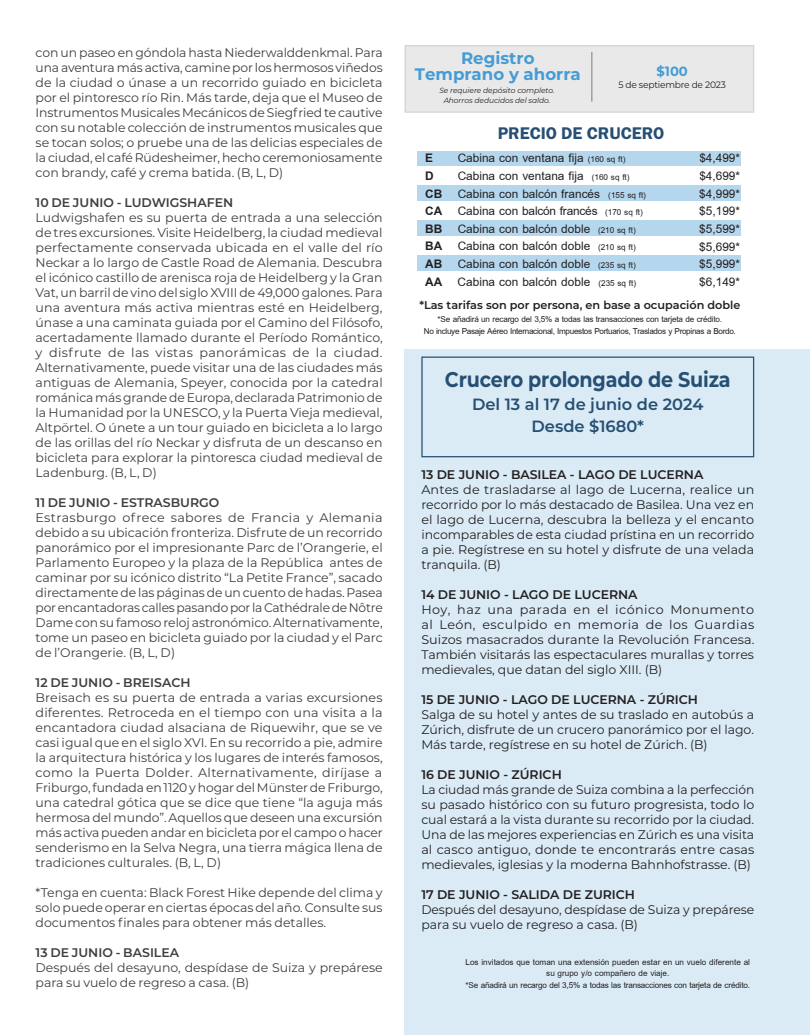
<style>
.page{position:relative;width:810px;height:1035px;background:#fff}
.page>*{position:absolute;margin:0;border:0;box-sizing:border-box;transform-origin:0 0}
.t1{font:700 21.25px "Montserrat";letter-spacing:-.01em;color:#264f73;scale:.9 1}
.t2{font:18.12px "Browallia New";color:#231f20}
.t3{font:700 18.12px "Browallia New";color:#231f20}
.t4{font:17.5px "Franklin Gothic URW Dem";color:#264f73}
.t5{font:700 16.62px/16.1px "Montserrat";color:#459cd5;text-align:center}
.t6{font:600 16.25px/22.5px "Montserrat";color:#264f73;text-align:center}
.t7{font:700 13.38px "Montserrat";color:#459cd5}
.t8{font:12.5px/15px "Montserrat";color:#3e3e3f;text-align:justify}
.t9{font:12.5px/15px "Montserrat";letter-spacing:-.005em;color:#231f20;text-align:justify}
.t10{font:12.5px/11.2px "Browallia New";letter-spacing:-.015em;color:#231f20;text-align:center}
.t11{font:600 12.5px "Montserrat";letter-spacing:-.005em;color:#231f20}
.t12{font:600 12.5px "Montserrat";color:#3e3e3f}
.t13{font:600 11.25px "Montserrat";color:#231f20}
.t14{font:9.25px "Montserrat";letter-spacing:-.025em;color:#231f20}
.t15{font:italic 7.5px/10px "Montserrat";letter-spacing:-.01em;color:#231f20;text-align:center}
.s1{font-size:12.5px}
.s2{font-weight:700}
</style>
<div class="page">
<div style="left:405px;top:349px;width:405px;height:686px;background:#daebf6"></div>
<div style="left:405px;top:46px;width:349px;height:66px;background:#e9e9ea"></div>
<div style="left:418px;top:152px;width:323px;height:14px;background:#b5d7ee"></div>
<div style="left:418px;top:185px;width:323px;height:16px;background:#b5d7ee"></div>
<div style="left:418px;top:220px;width:323px;height:16px;background:#b5d7ee"></div>
<div style="left:418px;top:255px;width:323px;height:16px;background:#b5d7ee"></div>
<hr style="left:591px;top:52px;width:1px;height:50px;background:#8f9295">
<div style="left:421px;top:357px;width:333px;height:100px;border:1px solid #264f73"></div>
<p class="t8" style="left:36px;top:45px;width:349px">con un paseo en góndola hasta Niederwalddenkmal. Para una aventura más activa, camine por los hermosos viñedos de la ciudad o únase a un recorrido guiado en bicicleta por el pintoresco río Rin. Más tarde, deja que el Museo de Instrumentos Musicales Mecánicos de Siegfried te cautive con su notable colección de instrumentos musicales que se tocan solos; o pruebe una de las delicias especiales de la ciudad, el café Rüdesheimer, hecho ceremoniosamente con brandy, café y crema batida. (B, L, D)</p>
<p class="t12" style="left:36px;top:194px;width:199px">10 DE JUNIO - LUDWIGSHAFEN</p>
<p class="t8" style="left:36px;top:210px;width:349px">Ludwigshafen es su puerta de entrada a una selección de tres excursiones. Visite Heidelberg, la ciudad medieval perfectamente conservada ubicada en el valle del río Neckar a lo largo de Castle Road de Alemania. Descubra el icónico castillo de arenisca roja de Heidelberg y la Gran Vat, un barril de vino del siglo XVIII de 49,000 galones. Para una aventura más activa mientras esté en Heidelberg, únase a una caminata guiada por el Camino del Filósofo, acertadamente llamado durante el Período Romántico, y disfrute de las vistas panorámicas de la ciudad.<br>Alternativamente, puede visitar una de las ciudades más antiguas de Alemania, Speyer, conocida por la catedral románica más grande de Europa, declarada Patrimonio de la Humanidad por la UNESCO, y la Puerta Vieja medieval, Altpörtel. O únete a un tour guiado en bicicleta a lo largo de las orillas del río Neckar y disfruta de un descanso en bicicleta para explorar la pintoresca ciudad medieval de Ladenburg. (B, L, D)</p>
<p class="t12" style="left:36px;top:494px;width:185px">11 DE JUNIO - ESTRASBURGO</p>
<p class="t8" style="left:36px;top:510px;width:349px">Estrasburgo ofrece sabores de Francia y Alemania debido a su ubicación fronteriza. Disfrute de un recorrido panorámico por el impresionante Parc de l’Orangerie, el Parlamento Europeo y la plaza de la República antes de caminar por su icónico distrito “La Petite France”, sacado directamente de las páginas de un cuento de hadas. Pasea por encantadoras calles pasando por la Cathédrale de Nôtre Dame con su famoso reloj astronómico. Alternativamente, tome un paseo en bicicleta guiado por la ciudad y el Parc de l’Orangerie. (B, L, D)</p>
<p class="t12" style="left:36px;top:674px;width:157px">12 DE JUNIO - BREISACH</p>
<p class="t8" style="left:36px;top:690px;width:349px">Breisach es su puerta de entrada a varias excursiones diferentes. Retroceda en el tiempo con una visita a la encantadora ciudad alsaciana de Riquewihr, que se ve casi igual que en el siglo XVI. En su recorrido a pie, admire la arquitectura histórica y los lugares de interés famosos, como la Puerta Dolder. Alternativamente, diríjase a Friburgo, fundada en 1120 y hogar del Münster de Friburgo, una catedral gótica que se dice que tiene “la aguja más hermosa del mundo”. Aquellos que deseen una excursión más activa pueden andar en bicicleta por el campo o hacer senderismo en la Selva Negra, una tierra mágica llena de tradiciones culturales. (B, L, D)</p>
<p class="t8" style="left:36px;top:885px;width:349px">*Tenga en cuenta: Black Forest Hike depende del clima y solo puede operar en ciertas épocas del año. Consulte sus documentos finales para obtener más detalles.</p>
<p class="t12" style="left:36px;top:944px;width:145px">13 DE JUNIO - BASILEA</p>
<p class="t8" style="left:36px;top:960px;width:349px">Después del desayuno, despídase de Suiza y prepárese para su vuelo de regreso a casa. (B)</p>
<h3 class="t5" style="left:415px;top:49px;width:168px">Registro<br>Temprano y ahorra</h3>
<p class="t15" style="left:439px;top:85px;width:117px">Se requiere depósito completo.<br>Ahorros deducidos del saldo.</p>
<p class="t7" style="left:657px;top:62px;width:33px">$100</p>
<p class="t14" style="left:618px;top:78px;width:109px">5 de septiembre de 2023</p>
<h3 class="t4" style="left:498px;top:123px;width:168px">PRECIO DE CRUCERO</h3>
<h2 class="t3" style="left:425px;top:146px;width:9px">E</h2>
<h2 class="t2" style="left:458px;top:147px;width:169px">Cabina con ventana fija <span class="s1">(160 sq ft)</span></h2>
<h2 class="t2" style="left:699px;top:147px;width:42px">$4,499*</h2>
<h2 class="t3" style="left:425px;top:164px;width:10px">D</h2>
<h2 class="t2" style="left:458px;top:164px;width:173px">Cabina con ventana fija <span class="s1">(160 sq ft)</span></h2>
<h2 class="t2" style="left:699px;top:164px;width:42px">$4,699*</h2>
<h2 class="t2" style="left:425px;top:182px;width:222px"><span class="s2">CB</span> Cabina con balcón francés <span class="s1">(155 sq ft)</span></h2>
<h2 class="t2" style="left:699px;top:182px;width:42px">$4,999*</h2>
<h2 class="t2" style="left:425px;top:200px;width:219px"><span class="s2">CA</span> Cabina con balcón francés <span class="s1">(170 sq ft)</span></h2>
<h2 class="t2" style="left:699px;top:200px;width:42px">$5,199*</h2>
<h2 class="t2" style="left:425px;top:217px;width:212px"><span class="s2">BB</span> Cabina con balcón doble <span class="s1">(210 sq ft)</span></h2>
<h2 class="t2" style="left:699px;top:217px;width:42px">$5,599*</h2>
<h2 class="t2" style="left:425px;top:235px;width:212px"><span class="s2">BA</span> Cabina con balcón doble <span class="s1">(210 sq ft)</span></h2>
<h2 class="t2" style="left:699px;top:235px;width:42px">$5,699*</h2>
<h2 class="t2" style="left:425px;top:252px;width:212px"><span class="s2">AB</span> Cabina con balcón doble <span class="s1">(235 sq ft)</span></h2>
<h2 class="t2" style="left:699px;top:252px;width:42px">$5,999*</h2>
<h2 class="t2" style="left:425px;top:270px;width:212px"><span class="s2">AA</span> Cabina con balcón doble <span class="s1">(235 sq ft)</span></h2>
<h2 class="t2" style="left:699px;top:270px;width:42px">$6,149*</h2>
<p class="t13" style="left:419px;top:297px;width:323px">*Las tarifas son por persona, en base a ocupación doble</p>
<p class="t10" style="left:438px;top:313px;width:286px">*Se añadirá un recargo del 3,5% a todas las transacciones con tarjeta de crédito.</p>
<p class="t10" style="left:424px;top:326px;width:314px">No incluye Pasaje Aéreo Internacional, Impuestos Portuarios, Traslados y Propinas a Bordo.</p>
<h1 class="t1" style="left:445px;top:364px;width:319px">Crucero prolongado de Suiza</h1>
<h3 class="t6" style="left:472px;top:392px;width:233px">Del 13 al 17 de junio de 2024<br>Desde $1680*</h3>
<p class="t11" style="left:421px;top:466px;width:284px">13 DE JUNIO - BASILEA - LAGO DE LUCERNA</p>
<p class="t9" style="left:421px;top:482px;width:335px">Antes de trasladarse al lago de Lucerna, realice un recorrido por lo más destacado de Basilea. Una vez en el lago de Lucerna, descubra la belleza y el encanto incomparables de esta ciudad prístina en un recorrido a pie. Regístrese en su hotel y disfrute de una velada tranquila. (B)</p>
<p class="t11" style="left:421px;top:586px;width:218px">14 DE JUNIO - LAGO DE LUCERNA</p>
<p class="t9" style="left:421px;top:602px;width:335px">Hoy, haz una parada en el icónico Monumento al León, esculpido en memoria de los Guardias Suizos masacrados durante la Revolución Francesa.<br>También visitarás las espectaculares murallas y torres medievales, que datan del siglo XIII. (B)</p>
<p class="t11" style="left:421px;top:691px;width:278px">15 DE JUNIO - LAGO DE LUCERNA - ZÚRICH</p>
<p class="t9" style="left:421px;top:707px;width:334px">Salga de su hotel y antes de su traslado en autobús a Zúrich, disfrute de un crucero panorámico por el lago.<br>Más tarde, regístrese en su hotel de Zúrich. (B)</p>
<p class="t11" style="left:421px;top:766px;width:142px">16 DE JUNIO - ZÚRICH</p>
<p class="t9" style="left:421px;top:782px;width:335px">La ciudad más grande de Suiza combina a la perfección su pasado histórico con su futuro progresista, todo lo cual estará a la vista durante su recorrido por la ciudad.<br>Una de las mejores experiencias en Zúrich es una visita al casco antiguo, donde te encontrarás entre casas medievales, iglesias y la moderna Bahnhofstrasse. (B)</p>
<p class="t11" style="left:421px;top:886px;width:215px">17 DE JUNIO - SALIDA DE ZURICH</p>
<p class="t9" style="left:421px;top:902px;width:335px">Después del desayuno, despídase de Suiza y prepárese para su vuelo de regreso a casa. (B)</p>
<p class="t10" style="left:466px;top:956px;width:286px">Los invitados que toman una extensión pueden estar en un vuelo diferente al su grupo y/o compañero de viaje.</p>
<p class="t10" style="left:466px;top:980px;width:286px">*Se añadirá un recargo del 3,5% a todas las transacciones con tarjeta de crédito.</p>
</div>
